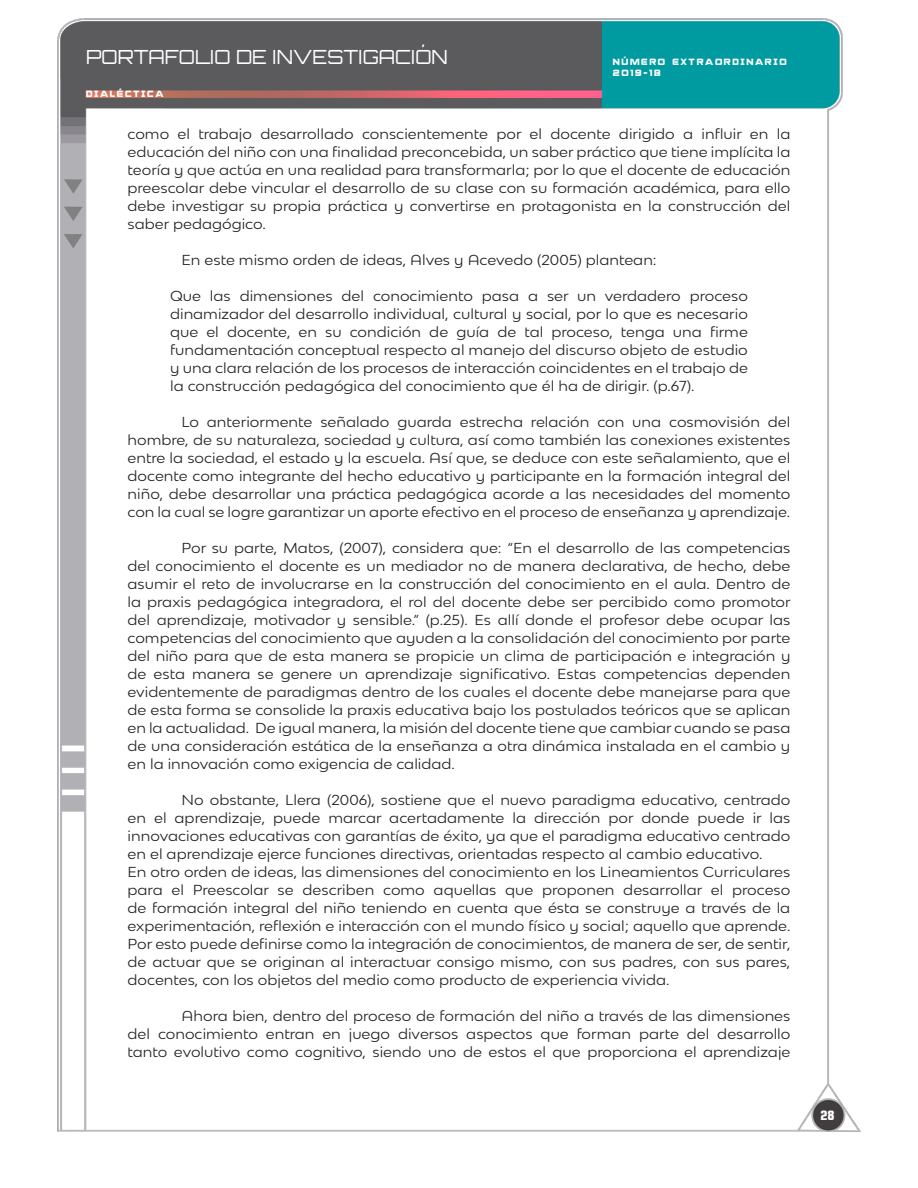
<style>
.page{position:relative;width:918px;height:1188px;background:#fff}
.page>*{position:absolute;margin:0;border:0;box-sizing:border-box;transform-origin:0 0}
.t1{font:19.5px "Orbitron";color:#fff}
.t2{font:700 16.5px "Motion Control";color:#fff}
.t3{font:expanded 13.5px/18px "Bw Modelica SS01";color:#231f20;text-align:justify}
.t4{font:9px/10.8px "Praetorian";letter-spacing:.18em;color:#fff}
</style>
<div class="page">
<img style="left:58px;top:18px;width:802px;height:1114px">
<h1 class="t1" style="left:86px;top:44px;width:363px">PORTAFOLIO DE INVESTIGACIÓN</h1>
<p class="t4" style="left:86px;top:88px;width:79px">DIALÉCTICA</p>
<p class="t4" style="left:613px;top:56px;width:175px">NÚMERO EXTRAORDINARIO<br>2019-1B</p>
<p class="t3" style="left:128px;top:125px;width:664px">como el trabajo desarrollado conscientemente por el docente dirigido a influir en la educación del niño con una finalidad preconcebida, un saber práctico que tiene implícita la teoría y que actúa en una realidad para transformarla; por lo que el docente de educación preescolar debe vincular el desarrollo de su clase con su formación académica, para ello debe investigar su propia práctica y convertirse en protagonista en la construcción del saber pedagógico.</p>
<p class="t3" style="left:182px;top:251px;width:477px">En este mismo orden de ideas, Alves y Acevedo (2005) plantean:</p>
<p class="t3" style="left:170px;top:287px;width:579px">Que las dimensiones del conocimiento pasa a ser un verdadero proceso dinamizador del desarrollo individual, cultural y social, por lo que es necesario que el docente, en su condición de guía de tal proceso, tenga una firme fundamentación conceptual respecto al manejo del discurso objeto de estudio y una clara relación de los procesos de interacción coincidentes en el trabajo de la construcción pedagógica del conocimiento que él ha de dirigir. (p.67).</p>
<p class="t3" style="left:128px;top:413px;width:664px;text-indent:54px">Lo anteriormente señalado guarda estrecha relación con una cosmovisión del hombre, de su naturaleza, sociedad y cultura, así como también las conexiones existentes entre la sociedad, el estado y la escuela. Así que, se deduce con este señalamiento, que el docente como integrante del hecho educativo y participante en la formación integral del niño, debe desarrollar una práctica pedagógica acorde a las necesidades del momento con la cual se logre garantizar un aporte efectivo en el proceso de enseñanza y aprendizaje.</p>
<p class="t3" style="left:128px;top:539px;width:665px;text-indent:54px">Por su parte, Matos, (2007), considera que: “En el desarrollo de las competencias del conocimiento el docente es un mediador no de manera declarativa, de hecho, debe asumir el reto de involucrarse en la construcción del conocimiento en el aula. Dentro de la praxis pedagógica integradora, el rol del docente debe ser percibido como promotor del aprendizaje, motivador y sensible.” (p.25). Es allí donde el profesor debe ocupar las competencias del conocimiento que ayuden a la consolidación del conocimiento por parte del niño para que de esta manera se propicie un clima de participación e integración y de esta manera se genere un aprendizaje significativo. Estas competencias dependen evidentemente de paradigmas dentro de los cuales el docente debe manejarse para que de esta forma se consolide la praxis educativa bajo los postulados teóricos que se aplican en la actualidad. De igual manera, la misión del docente tiene que cambiar cuando se pasa de una consideración estática de la enseñanza a otra dinámica instalada en el cambio y en la innovación como exigencia de calidad.</p>
<p class="t3" style="left:128px;top:791px;width:664px;text-indent:54px">No obstante, Llera (2006), sostiene que el nuevo paradigma educativo, centrado en el aprendizaje, puede marcar acertadamente la dirección por donde puede ir las innovaciones educativas con garantías de éxito, ya que el paradigma educativo centrado en el aprendizaje ejerce funciones directivas, orientadas respecto al cambio educativo.</p>
<p class="t3" style="left:128px;top:863px;width:664px">En otro orden de ideas, las dimensiones del conocimiento en los Lineamientos Curriculares para el Preescolar se describen como aquellas que proponen desarrollar el proceso de formación integral del niño teniendo en cuenta que ésta se construye a través de la experimentación, reflexión e interacción con el mundo físico y social; aquello que aprende.<br>Por esto puede definirse como la integración de conocimientos, de manera de ser, de sentir, de actuar que se originan al interactuar consigo mismo, con sus padres, con sus pares, docentes, con los objetos del medio como producto de experiencia vivida.</p>
<p class="t3" style="left:128px;top:1007px;width:664px;text-indent:54px">Ahora bien, dentro del proceso de formación del niño a través de las dimensiones del conocimiento entran en juego diversos aspectos que forman parte del desarrollo tanto evolutivo como cognitivo, siendo uno de estos el que proporciona el aprendizaje</p>
<p class="t2" style="left:821px;top:1108px;width:16px">28</p>
</div>
